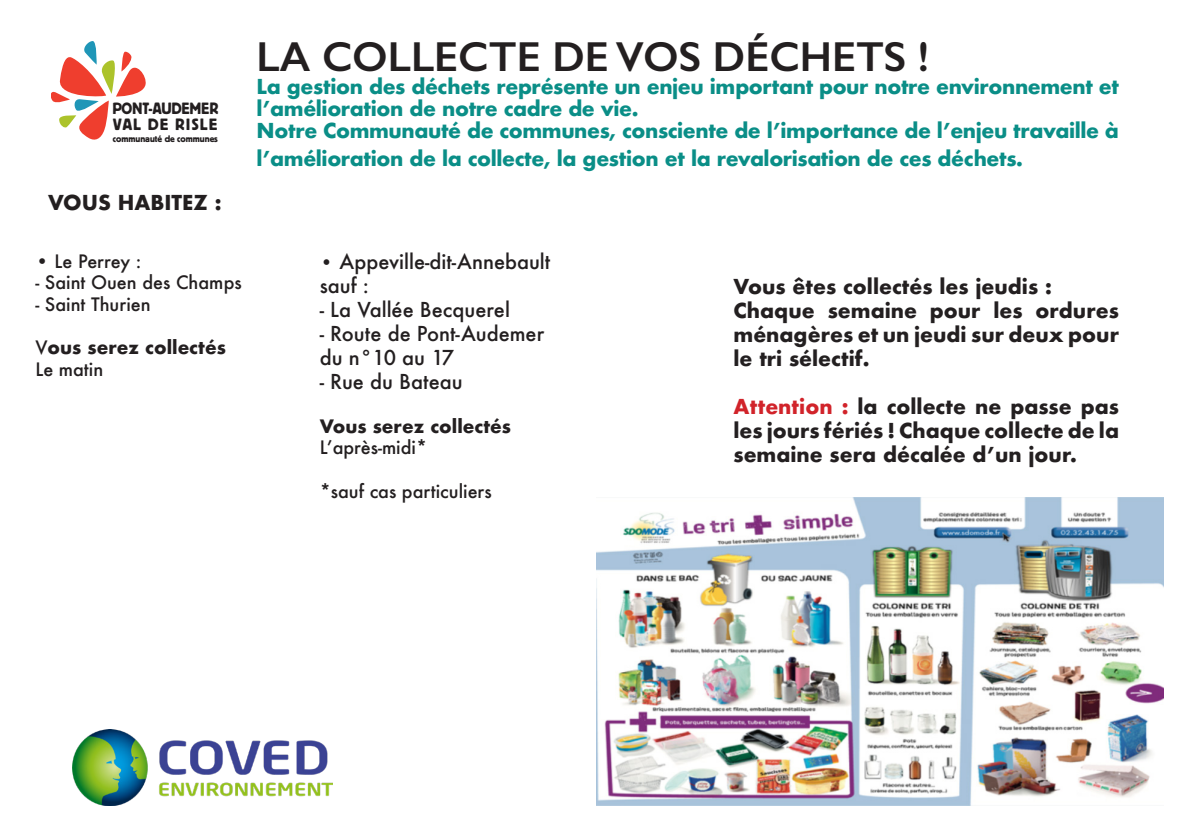
<style>
.page{position:relative;width:1191px;height:840px;background:#fff}
.page>*{position:absolute;margin:0;border:0;box-sizing:border-box;transform-origin:0 0}
.Style_de_paragraphe_1{font:600 42px "Gill Sans";color:#231f20}
.Style_de_paragraphe_1-2{font:700 20px/22px "Futura";letter-spacing:-.02em;color:#0a8e87}
.t1{font:700 20px/24px "Futura";color:#231f20;text-align:justify}
.t2{font:500 20px/24px "Futura";color:#231f20}
.t3{font:500 18px "Futura";color:#231f20}
.t4{font:700 18px "Futura";color:#231f20}
.t5{font:17.2px/15.8px "Block T";letter-spacing:-.015em;color:#231f20;scale:.95 1}
.t6{font:10px "Block T";color:#231f20}
.s1{font-weight:500}
.s2{font-size:18px}
.s3{color:#d1232a}
</style>
<div class="page">
<svg style="left:51px;top:41px;width:95px;height:99px"></svg>
<img style="left:596px;top:497px;width:567px;height:307px">
<img style="left:72px;top:729px;width:261px;height:75px">
<p class="t5" style="left:112px;top:100px;width:113px">PONT-AUDEMER<br>VAL DE RISLE</p>
<p class="t6" style="left:113px;top:133px;width:107px">communauté de communes</p>
<p class="t1" style="left:48px;top:190px;width:175px">VOUS HABITEZ :</p>
<p class="Style_de_paragraphe_1" style="left:257px;top:32px;width:674px">LA COLLECTE DE VOS DÉCHETS !</p>
<p class="Style_de_paragraphe_1-2" style="left:257px;top:75px;width:863px">La gestion des déchets représente un enjeu important pour notre environnement et l’amélioration de notre cadre de vie.</p>
<p class="Style_de_paragraphe_1-2" style="left:257px;top:116px;width:863px;line-height:28px">Notre Communauté de communes, consciente de l’importance de l’enjeu travaille à l’amélioration de la collecte, la gestion et la revalorisation de ces déchets.</p>
<p class="t3" style="left:35px;top:248px;width:108px">• Le Perrey :</p>
<p class="t3" style="left:35px;top:270px;width:208px">- Saint Ouen des Champs</p>
<p class="t3" style="left:35px;top:292px;width:117px">- Saint Thurien</p>
<p class="t4" style="left:35px;top:334px;width:192px"><span class="s1">V</span>ous serez collectés</p>
<p class="t3" style="left:35px;top:356px;width:69px">Le matin</p>
<p class="t2" style="left:320px;top:249px;width:232px"><span class="s2">•</span> Appeville-dit-Annebault sauf :</p>
<p class="t2" style="left:320px;top:297px;width:192px">- La Vallée Becquerel</p>
<p class="t2" style="left:320px;top:321px;width:226px">- Route de Pont-Audemer</p>
<p class="t2" style="left:320px;top:345px;width:136px">du n°10 au 17</p>
<p class="t2" style="left:320px;top:369px;width:144px">- Rue du Bateau</p>
<p class="t4" style="left:320px;top:412px;width:193px">Vous serez collectés</p>
<p class="t3" style="left:320px;top:435px;width:109px">L’après-midi*</p>
<p class="t3" style="left:320px;top:478px;width:173px">*sauf cas particuliers</p>
<p class="t1" style="left:733px;top:274px;width:320px">Vous êtes collectés les jeudis :</p>
<p class="t1" style="left:733px;top:298px;width:387px">Chaque semaine pour les ordures ménagères et un jeudi sur deux pour le tri sélectif.</p>
<p class="t1" style="left:733px;top:394px;width:387px"><span class="s3">Attention :</span> la collecte ne passe pas les jours fériés ! Chaque collecte de la semaine sera décalée d’un jour.</p>
</div>
